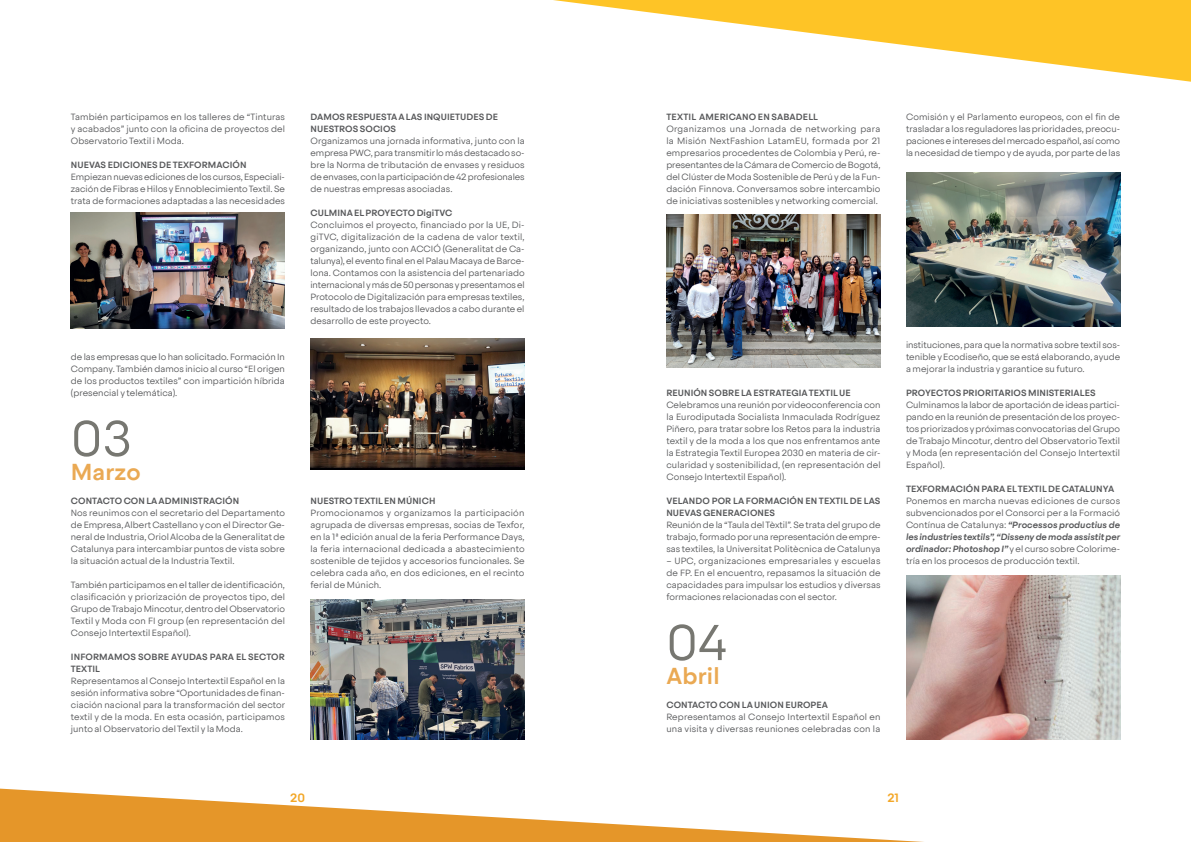
<style>
.page{position:relative;width:1191px;height:842px;background:#fff}
.page>*{position:absolute;margin:0;border:0;box-sizing:border-box;transform-origin:0 0}
.t1{font:300 50px "Steradian";color:#777771}
.t2{font:500 23px "Steradian";letter-spacing:.005em;color:#eaa953}
.t3{font:500 12px "Steradian";color:#f3a727}
.t4{font:300 9px/12px "Steradian";letter-spacing:.01em;color:#57585a;text-align:justify}
.t5{font:500 9px/12px "Steradian";letter-spacing:.005em;color:#57585a}
.s1{font-weight:500;font-style:italic}
</style>
<div class="page">
<img style="left:71px;top:213px;width:214px;height:116px">
<img style="left:310px;top:338px;width:214px;height:131px">
<img style="left:666px;top:214px;width:214px;height:154px">
<img style="left:906px;top:173px;width:214px;height:153px">
<img style="left:906px;top:576px;width:214px;height:164px">
<img style="left:310px;top:600px;width:214px;height:140px">
<svg style="left:553px;top:0;width:638px;height:82px"></svg>
<svg style="left:0;top:788px;width:924px;height:54px"></svg>
<p class="t4" style="left:71px;top:111px;width:216px">También participamos en los talleres de “Tinturas y acabados” junto con la oficina de proyectos del Observatorio Textil i Moda.</p>
<p class="t5" style="left:71px;top:159px;width:177px">NUEVAS EDICIONES DE TEXFORMACIÓN</p>
<p class="t4" style="left:71px;top:171px;width:216px">Empiezan nuevas ediciones de los cursos, Especiali&shy;zación de Fibras e Hilos y Ennoblecimiento Textil. Se trata de formaciones adaptadas a las necesidades</p>
<p class="t4" style="left:71px;top:351px;width:215px">de las empresas que lo han solicitado. Formación In Company. También damos inicio al curso “El origen de los productos textiles” con impartición híbrida (presencial y telemática).</p>
<h1 class="t1" style="left:71px;top:408px;width:62px">03</h1>
<h2 class="t2" style="left:71px;top:458px;width:71px">Marzo</h2>
<p class="t5" style="left:71px;top:495px;width:170px">CONTACTO CON LA ADMINISTRACIÓN</p>
<p class="t4" style="left:71px;top:507px;width:216px">Nos reunimos con el secretario del Departamento de Empresa, Albert Castellano y con el Director Ge&shy;neral de Industria, Oriol Alcoba de la Generalitat de Catalunya para intercambiar puntos de vista sobre la situación actual de la Industria Textil.</p>
<p class="t4" style="left:71px;top:579px;width:216px">También participamos en el taller de identificación, clasificación y priorización de proyectos tipo, del Grupo de Trabajo Mincotur, dentro del Observatorio Textil y Moda con FI group (en representación del Consejo Intertextil Español).</p>
<p class="t5" style="left:71px;top:651px;width:215px">INFORMAMOS SOBRE AYUDAS PARA EL SECTOR<br>TEXTIL</p>
<p class="t4" style="left:71px;top:675px;width:216px">Representamos al Consejo Intertextil Español en la sesión informativa sobre “Oportunidades de finan&shy;ciación nacional para la transformación del sector textil y de la moda. En esta ocasión, participamos junto al Observatorio del Textil y la Moda.</p>
<p class="t5" style="left:310px;top:111px;width:189px">DAMOS RESPUESTA A LAS INQUIETUDES DE<br>NUESTROS SOCIOS</p>
<p class="t4" style="left:310px;top:135px;width:216px">Organizamos una jornada informativa, junto con la empresa PWC, para transmitir lo más destacado so&shy;bre la Norma de tributación de envases y residuos de envases, con la participación de 42 profesionales de nuestras empresas asociadas.</p>
<p class="t5" style="left:310px;top:207px;width:143px">CULMINA EL PROYECTO DigiTVC</p>
<p class="t4" style="left:310px;top:219px;width:216px">Concluimos el proyecto, financiado por la UE, Di&shy;giTVC, digitalización de la cadena de valor textil, organizando, junto con ACCIÓ (Generalitat de Ca&shy;talunya), el evento final en el Palau Macaya de Barce&shy;lona. Contamos con la asistencia del partenariado internacional y más de 50 personas y presentamos el Protocolo de Digitalización para empresas textiles, resultado de los trabajos llevados a cabo durante el desarrollo de este proyecto.</p>
<p class="t5" style="left:310px;top:495px;width:126px">NUESTRO TEXTIL EN MÚNICH</p>
<p class="t4" style="left:310px;top:507px;width:216px">Promocionamos y organizamos la participación agrupada de diversas empresas, socias de Texfor, en la 1ª edición anual de la feria Performance Days, la feria internacional dedicada a abastecimiento sostenible de tejidos y accesorios funcionales. Se celebra cada año, en dos ediciones, en el recinto ferial de Múnich.</p>
<p class="t5" style="left:666px;top:111px;width:153px">TEXTIL AMERICANO EN SABADELL</p>
<p class="t4" style="left:666px;top:123px;width:216px">Organizamos una Jornada de networking para la Misión NextFashion LatamEU, formada por 21 empresarios procedentes de Colombia y Perú, re&shy;presentantes de la Cámara de Comercio de Bogotá, del Clúster de Moda Sostenible de Perú y de la Fun&shy;dación Finnova. Conversamos sobre intercambio de iniciativas sostenibles y networking comercial.</p>
<p class="t4" style="left:906px;top:111px;width:216px">Comisión y el Parlamento europeos, con el fin de trasladar a los reguladores las prioridades, preocu&shy;paciones e intereses del mercado español, así como la necesidad de tiempo y de ayuda, por parte de las</p>
<p class="t5" style="left:666px;top:387px;width:186px">REUNIÓN SOBRE LA ESTRATEGIA TEXTIL UE</p>
<p class="t4" style="left:666px;top:399px;width:216px">Celebramos una reunión por videoconferencia con la Eurodiputada Socialista Inmaculada Rodríguez Piñero, para tratar sobre los Retos para la industria textil y de la moda a los que nos enfrentamos ante la Estrategia Textil Europea 2030 en materia de cir&shy;cularidad y sostenibilidad, (en representación del Consejo Intertextil Español).</p>
<p class="t5" style="left:666px;top:495px;width:215px">VELANDO POR LA FORMACIÓN EN TEXTIL DE LAS<br>NUEVAS GENERACIONES</p>
<p class="t4" style="left:666px;top:519px;width:216px">Reunión de la “Taula del Tèxtil”. Se trata del grupo de trabajo, formado por una representación de empre&shy;sas textiles, la Universitat Politècnica de Catalunya</p>
<p class="t4" style="left:666px;top:555px;width:216px">– UPC, organizaciones empresariales y escuelas de FP. En el encuentro, repasamos la situación de capacidades para impulsar los estudios y diversas formaciones relacionadas con el sector.</p>
<h1 class="t1" style="left:666px;top:612px;width:62px">04</h1>
<h2 class="t2" style="left:666px;top:662px;width:55px">Abril</h2>
<p class="t5" style="left:666px;top:699px;width:163px">CONTACTO CON LA UNION EUROPEA</p>
<p class="t4" style="left:666px;top:711px;width:215px">Representamos al Consejo Intertextil Español en una visita y diversas reuniones celebradas con la</p>
<p class="t4" style="left:906px;top:339px;width:216px">instituciones, para que la normativa sobre textil sos&shy;tenible y Ecodiseño, que se está elaborando, ayude a mejorar la industria y garantice su futuro.</p>
<p class="t5" style="left:906px;top:387px;width:191px">PROYECTOS PRIORITARIOS MINISTERIALES</p>
<p class="t4" style="left:906px;top:399px;width:216px">Culminamos la labor de aportación de ideas partici&shy;pando en la reunión de presentación de los proyec&shy;tos priorizados y próximas convocatorias del Grupo de Trabajo Mincotur, dentro del Observatorio Textil y Moda (en representación del Consejo Intertextil Español).</p>
<p class="t5" style="left:906px;top:483px;width:210px">TEXFORMACIÓN PARA EL TEXTIL DE CATALUNYA</p>
<p class="t4" style="left:906px;top:495px;width:216px">Ponemos en marcha nuevas ediciones de cursos subvencionados por el Consorci per a la Formació Contínua de Catalunya: <span class="s1">“Processos productius de les industries textils”, “Disseny de moda assistit per ordinador: Photoshop I”</span> y el curso sobre Colorime&shy;tría en los procesos de producción textil.</p>
<h3 class="t3" style="left:290px;top:790px;width:16px">20</h3>
<h3 class="t3" style="left:887px;top:790px;width:13px">21</h3>
</div>
